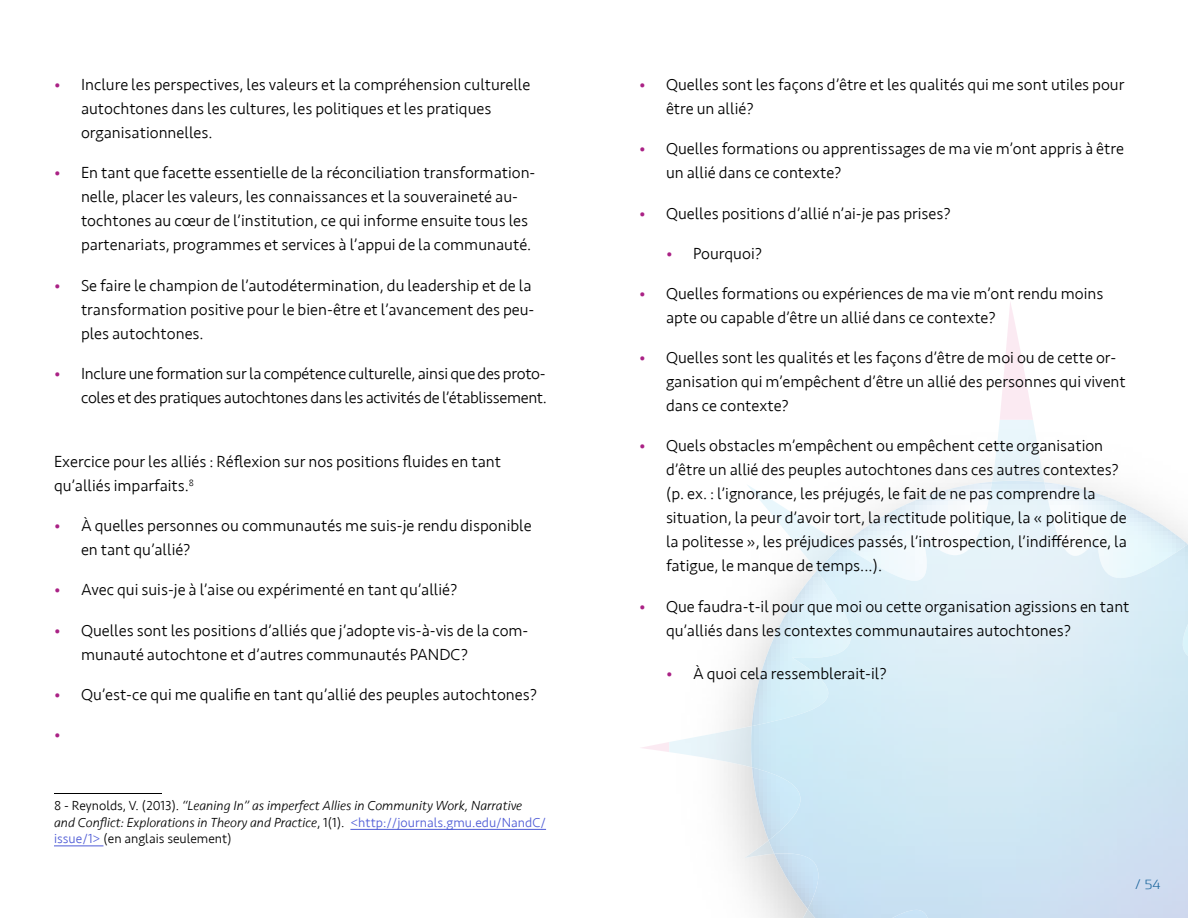
<style>
.page{position:relative;width:1188px;height:918px;background:#fff}
.page>*{position:absolute;margin:0;border:0;box-sizing:border-box;transform-origin:0 0}
.t1{font:300 16.5px/24px "Seravek";color:#000}
.t2{font:300 16.5px/24px "Seravek";letter-spacing:-.02em;color:#000;text-align:right}
.t3{font:300 16.5px "Seravek";color:#aa2185}
.t4{font:italic 300 13.5px/16.5px "Seravek";color:#000}
.t5{font:300 13.5px "Prometo";color:#005789;scale:1.11 1}
.s1{color:#aa2185}
.s2{font-style:normal}
.s3{font-style:normal;color:#4f5cd6}
</style>
<div class="page">
<svg style="left:641px;top:302px;width:424px;height:589px"></svg>
<img style="left:751px;top:481px;width:437px;height:437px">
<hr style="left:54px;top:793px;width:108px;height:1px;background:#000">
<hr style="left:350px;top:829px;width:196px;height:1px;background:#4f5cd6">
<hr style="left:54px;top:846px;width:49px;height:1px;background:#4f5cd6">
<p class="t1" style="left:81px;top:73px;width:451px;text-indent:-27px"><span class="s1">•</span> Inclure les perspectives, les valeurs et la compréhension culturelle autochtones dans les cultures, les politiques et les pratiques organisationnelles.</p>
<p class="t1" style="left:81px;top:161px;width:456px;text-indent:-27px"><span class="s1">•</span> En tant que facette essentielle de la réconciliation transformation&shy;nelle, placer les valeurs, les connaissances et la souveraineté au&shy;tochtones au cœur de l’institution, ce qui informe ensuite tous les partenariats, programmes et services à l’appui de la communauté.</p>
<p class="t1" style="left:81px;top:273px;width:455px;text-indent:-27px"><span class="s1">•</span> Se faire le champion de l’autodétermination, du leadership et de la transformation positive pour le bien-être et l’avancement des peu&shy;ples autochtones.</p>
<p class="t2" style="left:54px;top:362px;width:495px"><span class="s1">•</span> Inclure une formation sur la compétence culturelle, ainsi que des proto&shy;coles et des pratiques autochtones dans les activités de l’établissement.</p>
<p class="t1" style="left:54px;top:450px;width:448px">Exercice pour les alliés : Réflexion sur nos positions fluides en tant qu’alliés imparfaits.<sup>8</sup></p>
<p class="t1" style="left:81px;top:514px;width:452px;text-indent:-27px"><span class="s1">•</span> À quelles personnes ou communautés me suis-je rendu disponible en tant qu’allié?</p>
<p class="t1" style="left:54px;top:578px;width:405px"><span class="s1">•</span> Avec qui suis-je à l’aise ou expérimenté en tant qu’allié?</p>
<p class="t1" style="left:81px;top:618px;width:449px;text-indent:-27px"><span class="s1">•</span> Quelles sont les positions d’alliés que j’adopte vis-à-vis de la com&shy;munauté autochtone et d’autres communautés PANDC?</p>
<p class="t1" style="left:54px;top:683px;width:485px"><span class="s1">•</span> Qu’est-ce qui me qualifie en tant qu’allié des peuples autochtones?</p>
<p class="t3" style="left:54px;top:725px;width:8px">•</p>
<p class="t4" style="left:54px;top:797px;width:494px"><span class="s2">8 - Reynolds, V. (2013).</span> “Leaning In” as imperfect Allies in Community Work, Narrative and Conflict: Explorations in Theory and Practice<span class="s2">, 1(1).</span> <span class="s3">&lt;http://journals.gmu.edu/NandC/ issue/1&gt;</span> <span class="s2">(en anglais seulement)</span></p>
<p class="t1" style="left:666px;top:73px;width:460px;text-indent:-27px"><span class="s1">•</span> Quelles sont les façons d’être et les qualités qui me sont utiles pour être un allié?</p>
<p class="t1" style="left:666px;top:137px;width:459px;text-indent:-27px"><span class="s1">•</span> Quelles formations ou apprentissages de ma vie m’ont appris à être un allié dans ce contexte?</p>
<p class="t1" style="left:639px;top:201px;width:313px"><span class="s1">•</span> Quelles positions d’allié n’ai-je pas prises?</p>
<p class="t1" style="left:666px;top:242px;width:98px"><span class="s1">•</span> Pourquoi?</p>
<p class="t1" style="left:666px;top:282px;width:439px;text-indent:-27px"><span class="s1">•</span> Quelles formations ou expériences de ma vie m’ont rendu moins apte ou capable d’être un allié dans ce contexte?</p>
<p class="t1" style="left:666px;top:346px;width:461px;text-indent:-27px"><span class="s1">•</span> Quelles sont les qualités et les façons d’être de moi ou de cette or&shy;ganisation qui m’empêchent d’être un allié des personnes qui vivent dans ce contexte?</p>
<p class="t1" style="left:666px;top:434px;width:462px;text-indent:-27px"><span class="s1">•</span> Quels obstacles m’empêchent ou empêchent cette organisation d’être un allié des peuples autochtones dans ces autres contextes? (p. ex. : l’ignorance, les préjugés, le fait de ne pas comprendre la situation, la peur d’avoir tort, la rectitude politique, la « politique de la politesse », les préjudices passés, l’introspection, l’indifférence, la fatigue, le manque de temps...).</p>
<p class="t1" style="left:666px;top:594px;width:465px;text-indent:-27px"><span class="s1">•</span> Que faudra-t-il pour que moi ou cette organisation agissions en tant qu’alliés dans les contextes communautaires autochtones?</p>
<p class="t1" style="left:666px;top:662px;width:222px"><span class="s1">•</span> À quoi cela ressemblerait-il?</p>
<p class="t5" style="left:1135px;top:876px;width:24px">/ 54</p>
</div>
